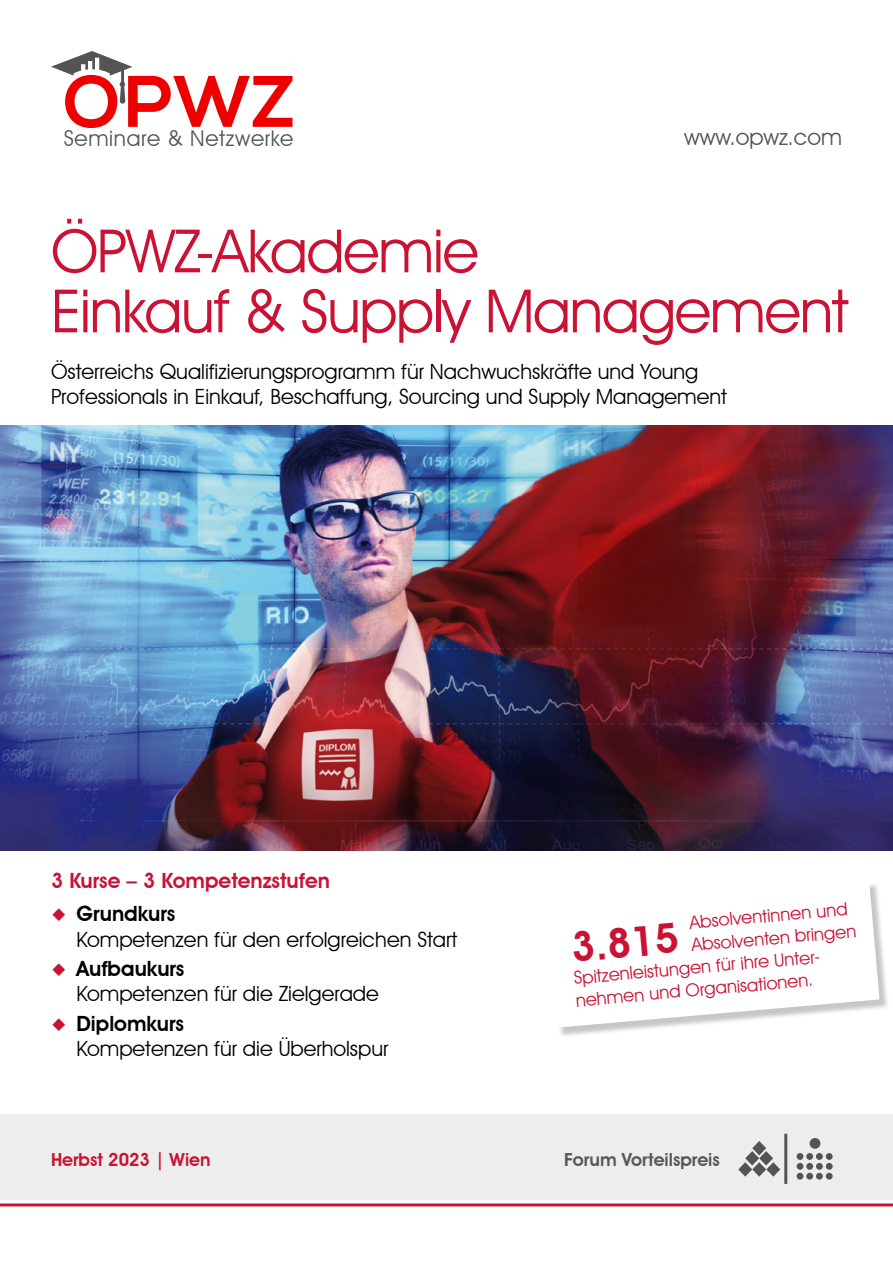
<style>
.page{position:relative;width:893px;height:1263px;background:#fff}
.page>*{position:absolute;margin:0;border:0;box-sizing:border-box;transform-origin:0 0}
.t1{font:700 72.75px "Nexa";color:#e00}
.t2{font:60px/60px "Avant Garde IT Cby BT";letter-spacing:-.02em;color:#ca1234}
.t3{font:600 41.4px "Avant Garde IT Cby BT";color:#ca1234}
.t4{font:22.5px "Avant Garde IT Cby BT";color:#545454}
.t5{font:21.75px "Avant Garde IT Cby BT";letter-spacing:.03em;color:#545454}
.t6{font:21px/25.2px "Avant Garde IT Cby BT";color:#000}
.t7{font:600 21px "Avant Garde IT Cby BT";color:#ca1234}
.t8{font:18px "Avant Garde IT Cby BT";color:#ca1234}
.t9{font:600 18px "Avant Garde IT Cby BT";color:#575756}
.t10{font:600 18px "Avant Garde IT Cby BT";color:#ca1234}
.s1{color:#ca1234}
.s2{font-weight:600}
</style>
<div class="page">
<hr style="left:0;top:1203px;width:893px;height:3px;background:#ca1234">
<svg style="left:51px;top:51px;width:81px;height:53px"></svg>
<img style="left:0;top:425px;width:893px;height:425px">
<div style="left:0;top:1114px;width:497px;height:85px;background:#ededed"></div>
<div style="left:472px;top:1114px;width:421px;height:85px;background:#ededed"></div>
<hr style="left:784px;top:1134px;width:3px;height:50px;background:#545454">
<svg style="left:738px;top:1141px;width:42px;height:35px"></svg>
<div style="left:810px;top:1138px;width:10px;height:11px;background:#545454;border-radius:50%"></div>
<div style="left:806px;top:1153px;width:7px;height:7px;background:#545454;border-radius:50%"></div>
<div style="left:816px;top:1153px;width:7px;height:7px;background:#545454;border-radius:50%"></div>
<div style="left:826px;top:1153px;width:7px;height:7px;background:#545454;border-radius:50%"></div>
<div style="left:806px;top:1163px;width:7px;height:7px;background:#545454;border-radius:50%"></div>
<div style="left:816px;top:1163px;width:7px;height:7px;background:#545454;border-radius:50%"></div>
<div style="left:826px;top:1163px;width:7px;height:7px;background:#545454;border-radius:50%"></div>
<div style="left:806px;top:1173px;width:7px;height:6px;background:#545454;border-radius:50%"></div>
<div style="left:816px;top:1173px;width:7px;height:6px;background:#545454;border-radius:50%"></div>
<div style="left:826px;top:1173px;width:7px;height:6px;background:#545454;border-radius:50%"></div>
<div style="left:797px;top:1153px;width:6px;height:7px;background:#545454;border-radius:50%"></div>
<div style="left:797px;top:1163px;width:6px;height:7px;background:#545454;border-radius:50%"></div>
<svg style="left:797px;top:1173px;width:6px;height:6px"></svg>
<div style="left:549px;top:882px;width:341px;height:156px;background:#b4b4b4;opacity:.75"></div>
<svg style="left:549px;top:882px;width:330px;height:146px"></svg>
<h1 class="t1" style="left:64px;top:60px;width:232px">OPWZ</h1>
<p class="t5" style="left:64px;top:125px;width:231px">Seminare &amp; Netzwerke</p>
<p class="t4" style="left:684px;top:123px;width:159px">www.opwz.com</p>
<h2 class="t2" style="left:51px;top:220px;width:799px">ÖPWZ-Akademie<br>Einkauf &amp; Supply Management</h2>
<p class="t6" style="left:51px;top:359px;width:677px">Österreichs Qualifizierungsprogramm für Nachwuchskräfte und Young<br>Professionals in Einkauf, Beschaffung, Sourcing und Supply Management</p>
<p class="t7" style="left:51px;top:868px;width:280px">3 Kurse – 3 Kompetenzstufen</p>
<p class="t6" style="left:77px;top:901px;width:382px;text-indent:-26px"><span class="s1">◆</span> <span class="s2">Grundkurs<br></span>Kompetenzen für den erfolgreichen Start</p>
<p class="t6" style="left:77px;top:956px;width:304px;text-indent:-26px"><span class="s1">◆</span> <span class="s2">Aufbaukurs<br></span>Kompetenzen für die Zielgerade</p>
<p class="t6" style="left:77px;top:1010px;width:313px;text-indent:-26px"><span class="s1">◆</span> <span class="s2">Diplomkurs<br></span>Kompetenzen für die Überholspur</p>
<p class="t8" style="left:689px;top:912px;width:160px;rotate:-5deg">Absolventinnen und</p>
<p class="t8" style="left:691px;top:934px;width:167px;rotate:-5deg">Absolventen bringen</p>
<p class="t8" style="left:573px;top:967px;width:252px;rotate:-5deg">Spitzenleistungen für ihre Unter-</p>
<h3 class="t3" style="left:569px;top:922px;width:110px;rotate:-5deg">3.815</h3>
<p class="t8" style="left:575px;top:989px;width:240px;rotate:-5deg">nehmen und Organisationen.</p>
<p class="t10" style="left:51px;top:1148px;width:161px">Herbst 2023 | Wien</p>
<p class="t9" style="left:564px;top:1148px;width:157px">Forum Vorteilspreis</p>
</div>
